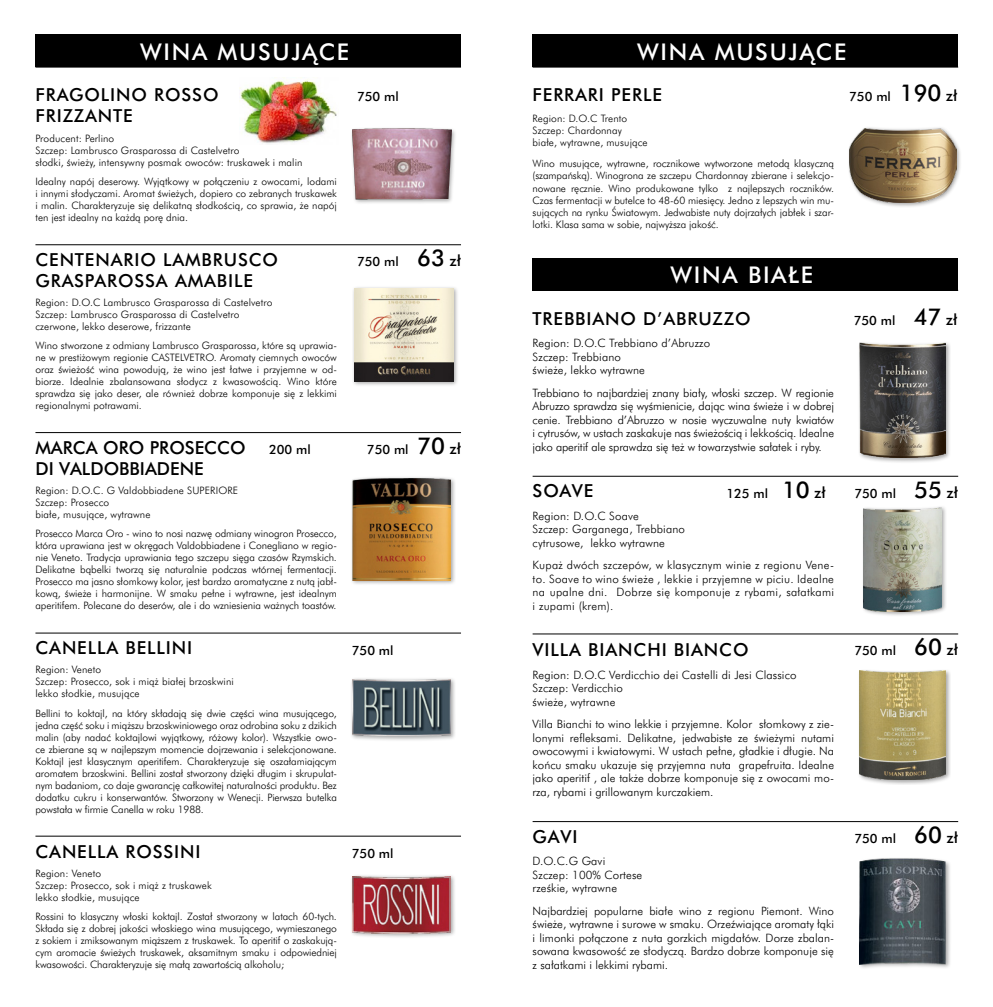
<style>
.page{position:relative;width:993px;height:1007px;background:#fff}
.page>*{position:absolute;margin:0;border:0;box-sizing:border-box;transform-origin:0 0}
.t1{font:22.5px "Futura Md PL";letter-spacing:.075em;color:#fff}
.t2{font:17.5px/21px "Futura Md PL";letter-spacing:.05em;color:#000}
.t3{font:17.5px/21px "Futura Md PL";color:#000}
.t4{font:12.5px "Futura Md PL";color:#000}
.t5{font:11.25px/13.5px "Futura Lt PL";letter-spacing:.01em;color:#000}
.t6{font:10px/12px "Futura Lt PL";letter-spacing:.01em;color:#000}
.s1{font-size:22.5px}
.s2{font-size:15px}
</style>
<div class="page">
<div style="left:35px;top:35px;width:426px;height:32px;background:#000"></div>
<hr style="left:35px;top:67px;width:426px;height:1px;background:#000">
<div style="left:532px;top:35px;width:425px;height:32px;background:#000"></div>
<hr style="left:532px;top:67px;width:425px;height:1px;background:#000">
<div style="left:532px;top:258px;width:425px;height:32px;background:#000"></div>
<hr style="left:532px;top:290px;width:425px;height:1px;background:#000">
<hr style="left:35px;top:244px;width:426px;height:1px;background:#000">
<hr style="left:532px;top:476px;width:425px;height:1px;background:#000">
<hr style="left:35px;top:432px;width:426px;height:1px;background:#000">
<hr style="left:532px;top:633px;width:425px;height:1px;background:#000">
<hr style="left:532px;top:821px;width:425px;height:1px;background:#000">
<hr style="left:35px;top:632px;width:426px;height:1px;background:#000">
<hr style="left:35px;top:835px;width:426px;height:1px;background:#000">
<div style="left:351px;top:285px;width:107px;height:102px;background:#000;opacity:.35"></div>
<img style="left:354px;top:288px;width:99px;height:93px">
<div style="left:350px;top:126px;width:106px;height:78px;background:#000;opacity:.35"></div>
<img style="left:352px;top:128px;width:99px;height:71px">
<img style="left:239px;top:77px;width:98px;height:67px">
<div style="left:857px;top:340px;width:93px;height:123px;background:#000;opacity:.35"></div>
<img style="left:859px;top:342px;width:86px;height:116px">
<div style="left:861px;top:505px;width:85px;height:112px;background:#000;opacity:.35"></div>
<img style="left:863px;top:507px;width:78px;height:104px">
<div style="left:857px;top:668px;width:93px;height:117px;background:#000;opacity:.35"></div>
<img style="left:859px;top:670px;width:86px;height:109px">
<div style="left:857px;top:856px;width:93px;height:113px;background:#000;opacity:.35"></div>
<img style="left:859px;top:858px;width:86px;height:106px">
<div style="left:350px;top:475px;width:106px;height:110px;background:#000;opacity:.35"></div>
<img style="left:352px;top:478px;width:98px;height:102px">
<div style="left:350px;top:676px;width:106px;height:65px;background:#000;opacity:.35"></div>
<img style="left:352px;top:679px;width:98px;height:56px">
<div style="left:350px;top:873px;width:106px;height:65px;background:#000;opacity:.35"></div>
<img style="left:352px;top:876px;width:98px;height:56px">
<div style="left:846px;top:126px;width:115px;height:82px;background:#000;opacity:.35"></div>
<img style="left:849px;top:128px;width:106px;height:75px">
<h1 class="t1" style="left:140px;top:38px;width:210px">WINA MUSUJĄCE</h1>
<h2 class="t2" style="left:35px;top:84px;width:184px">FRAGOLIN O ROSSO<br>FRIZZANTE</h2>
<p class="t6" style="left:35px;top:132px;width:268px">Producent: Perlino<br>Szczep: Lambrusco Grasparossa di Castelvetro<br>słodki, świeży, intensywny posmak owoców: truskawek i malin</p>
<p class="t6" style="left:35px;top:175px;width:303px;text-align:justify">Idealny napój deserowy. Wyjątkowy w połączeniu z owocami, lodami i innymi słodyczami. Aromat świeżych, dopiero co zebranych truskawek i malin. Charakteryzuje się delikatną słodkością, co sprawia, że napój ten jest idealny na każdą porę dnia.</p>
<h2 class="t2" style="left:35px;top:249px;width:14px">CEN</h2>
<h2 class="t2" style="left:75px;top:249px;width:24px">TENA</h2>
<h1 class="t1" style="left:637px;top:38px;width:210px">WINA MUSUJĄCE</h1>
<h2 class="t2" style="left:532px;top:84px;width:131px">FERRARI PERLE</h2>
<p class="t6" style="left:532px;top:113px;width:116px">Region: D.O.C Trento<br>Szczep: Chardonnay białe, wytrawne, musujące</p>
<p class="t6" style="left:532px;top:158px;width:303px;text-align:justify">Wino musujące, wytrawne, rocznikowe wytworzone metodą klasyczną (szampańską). Winogrona ze szczepu Chardonnay zbierane i selekcjo&shy;nowane ręcznie. Wino produkowane tylko z najlepszych roczników.<br>Czas fermentacji w butelce to 48-60 miesięcy. Jedno z lepszych win mu&shy;sujących na rynku Światowym. Jedwabiste nuty dojrzałych jabłek i szar&shy;lotki. Klasa sama w sobie, najwyższa jakość.</p>
<h1 class="t1" style="left:670px;top:261px;width:144px">WINA BIAŁE</h1>
<h2 class="t2" style="left:532px;top:307px;width:194px">TREBBIANO D’ABRUZZO</h2>
<p class="t5" style="left:532px;top:336px;width:179px">Region: D.O.C Trebbiano d’Abruzzo<br>Szczep: Trebbiano<br>świeże, lekko wytrawne</p>
<p class="t5" style="left:532px;top:385px;width:303px;text-align:justify">Trebbiano to najbardziej znany biały, włoski szczep. W regionie Abruzzo sprawdza się wyśmienicie, dając wina świeże i w dobrej cenie. Trebbiano d’Abruzzo w nosie wyczuwalne nuty kwiatów i cytrusów, w ustach zaskakuje nas świeżością i lekkością. Idealne jako aperitif ale sprawdza się też w towarzystwie sałatek i ryby.</p>
<h2 class="t2" style="left:532px;top:480px;width:62px">SOAVE</h2>
<p class="t5" style="left:532px;top:508px;width:154px">Region: D.O.C Soave<br>Szczep: Garganega, Trebbiano cytrusowe, lekko wytrawne</p>
<p class="t5" style="left:532px;top:558px;width:303px;text-align:justify">Kupaż dwóch szczepów, w klasycznym winie z regionu Vene&shy;to. Soave to wino świeże , lekkie i przyjemne w piciu. Idealne na upalne dni. Dobrze się komponuje z rybami, sałatkami i zupami (krem).</p>
<h2 class="t2" style="left:532px;top:639px;width:215px">VILLA BIANCHI BIANCO</h2>
<p class="t5" style="left:532px;top:667px;width:265px">Region: D.O.C Verdicchio dei Castelli di Jesi Classico<br>Szczep: Verdicchio<br>świeże, wytrawne</p>
<p class="t5" style="left:532px;top:717px;width:303px;text-align:justify">Villa Bianchi to wino lekkie i przyjemne. Kolor słomkowy z zie&shy;lonymi refleksami. Delikatne, jedwabiste ze świeżymi nutami owocowymi i kwiatowymi. W ustach pełne, gładkie i długie. Na końcu smaku ukazuje się przyjemna nuta grapefruita. Idealne jako aperitif , ale także dobrze komponuje się z owocami mo&shy;rza, rybami i grillowanym kurczakiem.</p>
<h2 class="t2" style="left:532px;top:825px;width:46px">GAVI</h2>
<p class="t5" style="left:532px;top:853px;width:111px">D.O.C.G Gavi<br>Szczep: 100% Cortese rześkie, wytrawne</p>
<p class="t5" style="left:532px;top:903px;width:303px;text-align:justify">Najbardziej popularne białe wino z regionu Piemont. Wino świeże, wytrawne i surowe w smaku. Orzeźwiające aromaty łąki i limonki połączone z nuta gorzkich migdałów. Dorze zbalan&shy;sowana kwasowość ze słodyczą. Bardzo dobrze komponuje się z sałatkami i lekkimi rybami.</p>
<p class="t4" style="left:357px;top:89px;width:43px">750 ML</p>
<p class="t4" style="left:848px;top:89px;width:110px">750 ML <span class="s1">190</span> <span class="s2">ZŁ</span></p>
<p class="t4" style="left:357px;top:254px;width:105px">750 ML <span class="s1">63</span> <span class="s2">ZŁ</span></p>
<h2 class="t2" style="left:35px;top:249px;width:242px;text-indent:88px">RI O LAMBRUSCO<br>GRASPAROSSA AMABILE</h2>
<p class="t6" style="left:35px;top:296px;width:238px">Region: D.O.C Lambrusco Grasparossa di Castelvetro<br>Szczep: Lambrusco Grasparossa di Castelvetro czerwone, lekko deserowe, frizzante</p>
<p class="t6" style="left:35px;top:339px;width:303px;text-align:justify">Wino stworzone z odmiany Lambrusco Grasparossa, które są uprawia&shy;ne w prestiżowym regionie CASTELVETRO. Aromaty ciemnych owoców oraz świeżość wina powodują, że wino jest łatwe i przyjemne w od&shy;biorze. Idealnie zbalansowana słodycz z kwasowością. Wino które sprawdza się jako deser, ale również dobrze komponuje się z lekkimi regionalnymi potrawami.</p>
<h2 class="t2" style="left:35px;top:437px;width:127px">MARCA ORO PRO</h2>
<p class="t4" style="left:853px;top:313px;width:105px">750 ML <span class="s1">47</span> <span class="s2">ZŁ</span></p>
<p class="t4" style="left:269px;top:441px;width:43px">200 ML</p>
<p class="t4" style="left:367px;top:441px;width:96px">750 ML <span class="s1">70</span> <span class="s2">ZŁ</span></p>
<h2 class="t3" style="left:35px;top:437px;width:210px;text-indent:149px">SECCO<br>DI VALDOBBIADENE</h2>
<p class="t6" style="left:35px;top:484px;width:204px">Region: D.O.C. G Valdobbiadene SUPERIORE<br>Szczep: Prosecco<br>białe, musujące, wytrawne</p>
<p class="t6" style="left:35px;top:527px;width:303px;text-align:justify">Prosecco Marca Oro - wino to nosi nazwę odmiany winogron Prosecco, która uprawiana jest w okręgach Valdobbiadene i Conegliano w regio&shy;nie Veneto. Tradycja uprawiania tego szczepu sięga czasów Rzymskich.<br>Delikatne bąbelki tworzą się naturalnie podczas wtórnej fermentacji.<br>Prosecco ma jasno słomkowy kolor, jest bardzo aromatyczne z nutą jabł&shy;kową, świeże i harmonijne. W smaku pełne i wytrawne, jest idealnym aperitifem. Polecane do deserów, ale i do wzniesienia ważnych toastów.</p>
<h2 class="t2" style="left:35px;top:637px;width:14px">CANE</h2>
<h2 class="t2" style="left:88px;top:637px;width:87px">LLA BE LLINI</h2>
<p class="t6" style="left:35px;top:663px;width:200px">Region: Veneto<br>Szczep: Prosecco, sok i miąż białej brzoskwini lekko słodkie, musujące</p>
<p class="t6" style="left:35px;top:706px;width:303px;text-align:justify">Bellini to koktajl, na który składają się dwie części wina musującego, jedna część soku i miąższu brzoskwiniowego oraz odrobina soku z dzikich malin (aby nadać koktajlowi wyjątkowy, różowy kolor). Wszystkie owo&shy;ce zbierane są w najlepszym momencie dojrzewania i selekcjonowane.<br>Koktajl jest klasycznym aperitifem. Charakteryzuje się oszałamiającym aromatem brzoskwini. Bellini został stworzony dzięki długim i skrupulat&shy;nym badaniom, co daje gwarancję całkowitej naturalności produktu. Bez dodatku cukru i konserwantów. Stworzony w Wenecji. Pierwsza butelka powstała w firmie Canella w roku 1988.</p>
<h2 class="t2" style="left:35px;top:840px;width:14px">CANE</h2>
<h2 class="t2" style="left:88px;top:840px;width:76px">LLA ROSSINI</h2>
<p class="t6" style="left:35px;top:866px;width:178px">Region: Veneto<br>Szczep: Prosecco, sok i miąż z truskawek lekko słodkie, musujące</p>
<p class="t6" style="left:35px;top:910px;width:303px;text-align:justify">Rossini to klasyczny włoski koktajl. Został stworzony w latach 60-tych.<br>Składa się z dobrej jakości włoskiego wina musującego, wymieszanego z sokiem i zmiksowanym miąższem z truskawek. To aperitif o zaskakują&shy;cym aromacie świeżych truskawek, aksamitnym smaku i odpowiedniej kwasowości. Charakteryzuje się małą zawartością alkoholu;</p>
<p class="t4" style="left:726px;top:485px;width:101px">125 ML <span class="s1">10</span> <span class="s2">ZŁ</span></p>
<p class="t4" style="left:854px;top:485px;width:105px">750 ML <span class="s1">55</span> <span class="s2">ZŁ</span></p>
<p class="t4" style="left:854px;top:643px;width:105px">750 ML <span class="s1">60</span> <span class="s2">ZŁ</span></p>
<p class="t4" style="left:352px;top:642px;width:43px">750 ML</p>
<p class="t4" style="left:854px;top:830px;width:105px">750 ML <span class="s1">60</span> <span class="s2">ZŁ</span></p>
<p class="t4" style="left:352px;top:845px;width:43px">750 ML</p>
</div>
